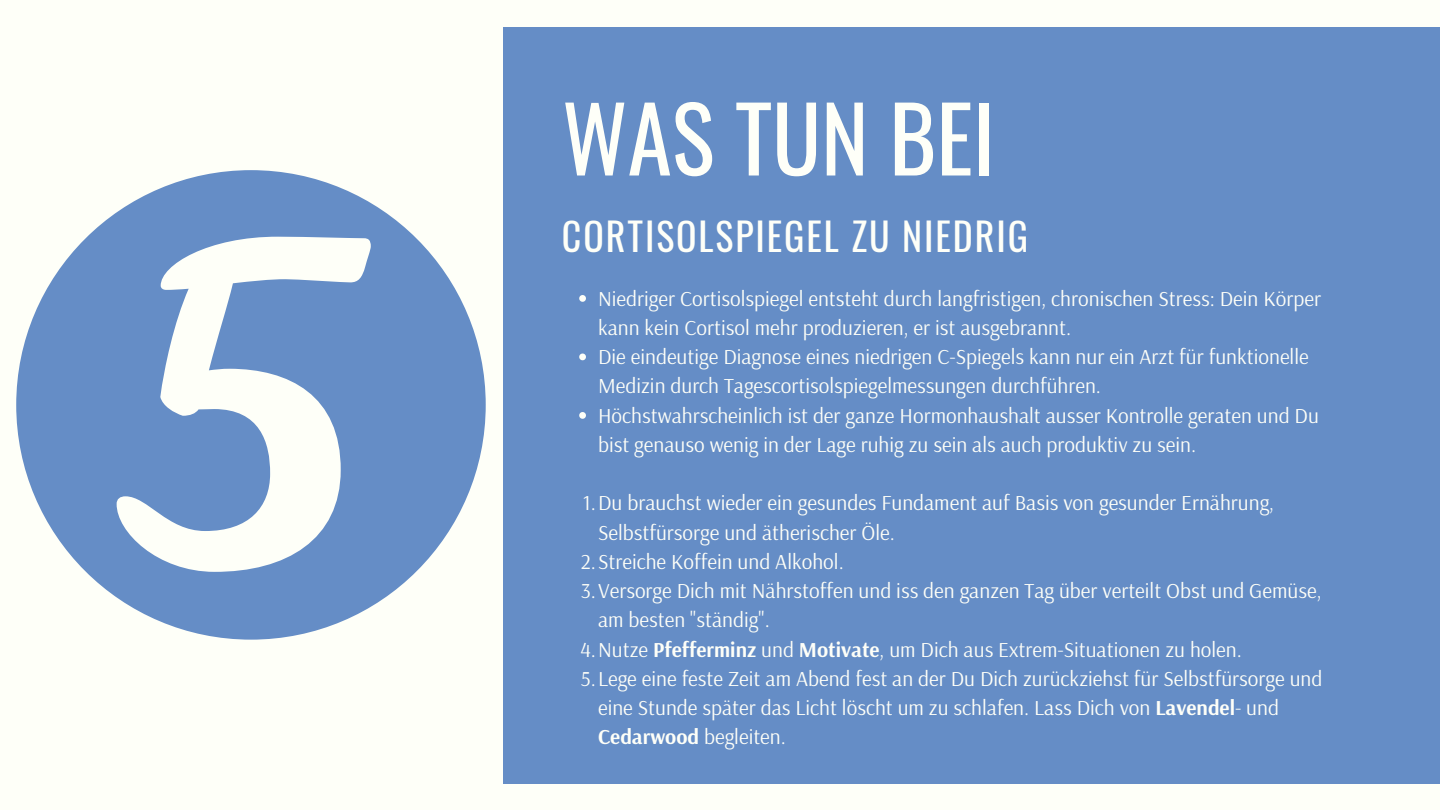
<style>
.page{position:relative;width:1440px;height:810px;background:#fefff8}
.page>*{position:absolute;margin:0;border:0;box-sizing:border-box;transform-origin:0 0}
.t1{font:90px "Oswald";color:#fefff8}
.t2{font:38px "Oswald";letter-spacing:.05em;color:#fefff8}
.t3{font:21.2px/29.2px "Arsenal";color:#fefff8}
.s1{font-weight:700}
</style>
<div class="page">
<div style="left:503px;top:27px;width:937px;height:756px;background:#658dc6"></div>
<svg style="left:579px;top:295px;width:7px;height:7px"></svg>
<svg style="left:579px;top:354px;width:7px;height:6px"></svg>
<svg style="left:579px;top:412px;width:7px;height:7px"></svg>
<svg style="left:16px;top:170px;width:470px;height:470px;fill:#658dc6"></svg>
<h1 class="t1" style="left:562px;top:68px;width:435px">WAS TUN BEI</h1>
<h2 class="t2" style="left:562px;top:206px;width:468px">CORTISOLSPIEGEL ZU NIEDRIG</h2>
<p class="t3" style="left:598px;top:283px;width:724px">Niedriger Cortisolspiegel entsteht durch langfristigen, chronischen Stress: Dein Körper kann kein Cortisol mehr produzieren, er ist ausgebrannt.<br>Die eindeutige Diagnose eines niedrigen C-Spiegels kann nur ein Arzt für funktionelle Medizin durch Tagescortisolspiegelmessungen durchführen.<br>Höchstwahrscheinlich ist der ganze Hormonhaushalt ausser Kontrolle geraten und Du bist genauso wenig in der Lage ruhig zu sein als auch produktiv zu sein.</p>
<p class="t3" style="left:583px;top:488px;width:693px">1.Du brauchst wieder ein gesundes Fundament auf Basis von gesunder Ernährung,</p>
<p class="t3" style="left:598px;top:517px;width:298px">Selbstfürsorge und ätherischer Öle.</p>
<p class="t3" style="left:581px;top:546px;width:265px">2.Streiche Koffein und Alkohol.</p>
<p class="t3" style="left:581px;top:576px;width:742px">3.Versorge Dich mit Nährstoffen und iss den ganzen Tag über verteilt Obst und Gemüse,</p>
<p class="t3" style="left:598px;top:605px;width:173px">am besten "ständig".</p>
<p class="t3" style="left:580px;top:634px;width:663px">4.Nutze <span class="s1">Pfefferminz</span> und <span class="s1">Motivate</span>, um Dich aus Extrem-Situationen zu holen.</p>
<p class="t3" style="left:581px;top:663px;width:743px">5.Lege eine feste Zeit am Abend fest an der Du Dich zurückziehst für Selbstfürsorge und</p>
<p class="t3" style="left:598px;top:693px;width:682px">eine Stunde später das Licht löscht um zu schlafen. Lass Dich von <span class="s1">Lavendel</span>- und</p>
<p class="t3" style="left:598px;top:722px;width:189px"><span class="s1">Cedarwood</span> begleiten.</p>
</div>
